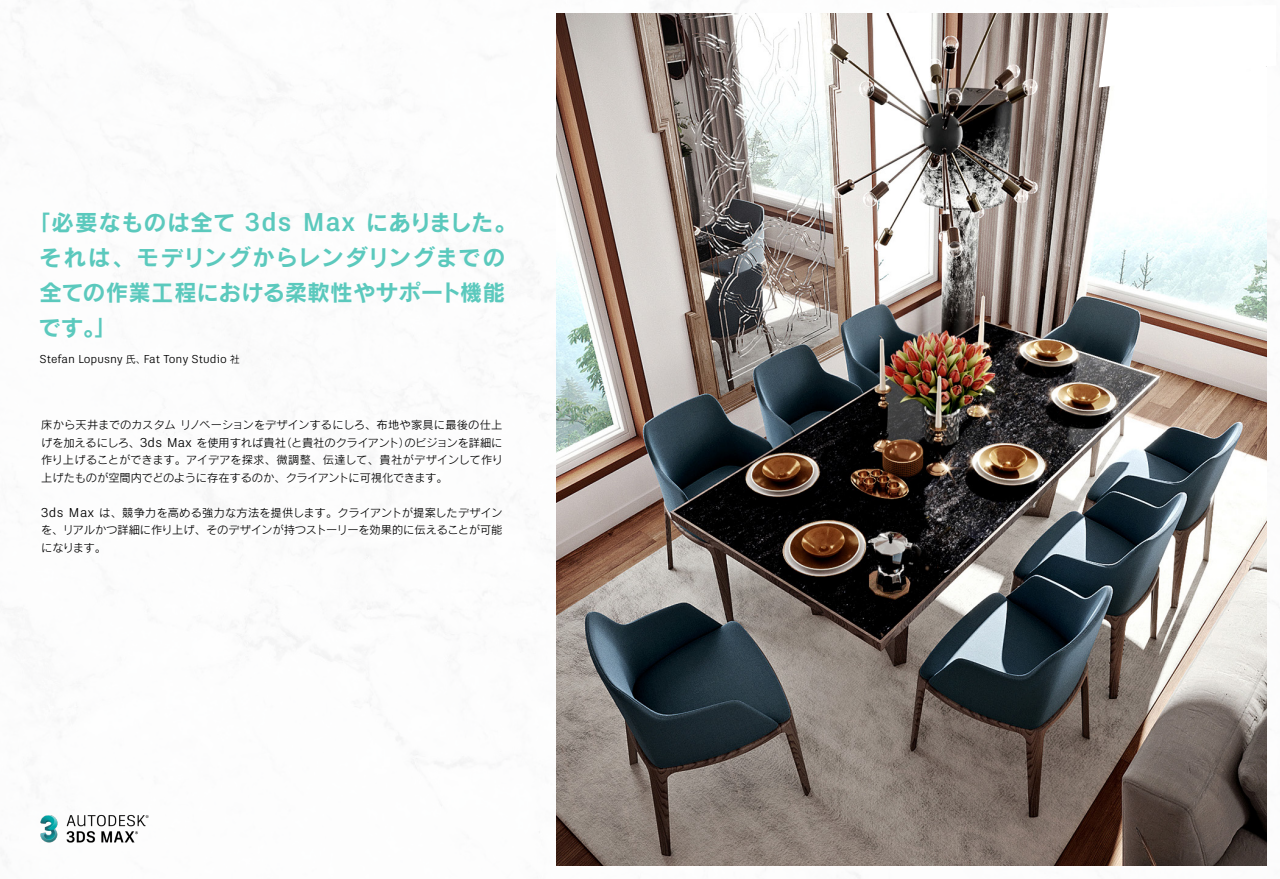
<style>
.page{position:relative;width:1280px;height:879px;background:#fff}
.page>*{position:absolute;margin:0;border:0;box-sizing:border-box;transform-origin:0 0}
.緑{font:22.5px/35px "Rodin Pro B";letter-spacing:.01em;color:#5bc9bd}
.テキスト8pt{font:11.38px "Artifakt Legend";color:#000}
.テキスト9pt{font:11.25px/17.5px "Rodin Pro M";letter-spacing:-.01em;color:#000;text-align:justify}
.s1{font-family:"Artifakt Legend";font-weight:700;font-size:25.62px}
.s2{font-family:"Rodin Pro M";font-size:10px}
.s3{font-family:"Artifakt Legend";font-size:12.88px}
</style>
<div class="page">
<img style="left:556px;top:13px;width:710px;height:852px">
<img style="left:6px;top:805px;width:436px;height:58px">
<svg style="left:1099px;top:13px;width:168px;height:75px"></svg>
<p class="緑" style="left:39px;top:204px;width:479px;text-indent:-11px">「必要なものは全て <span class="s1">3ds Max</span> にありました。それは、モデリングからレンダリングまでの全ての作業工程における柔軟性やサポート機能です。」</p>
<p class="テキスト8pt" style="left:39px;top:351px;width:202px">Stefan Lopusny <span class="s2">氏、</span>Fat Tony Studio <span class="s2">社</span></p>
<p class="テキスト9pt" style="left:41px;top:416px;width:463px">床から天井までのカスタムリノベーションをデザインするにしろ、布地や家具に最後の仕上げを加えるにしろ、<span class="s3">3ds Max</span> を使用すれば貴社（と貴社のクライアント）のビジョンを詳細に作り上げることができます。アイデアを探求、微調整、伝達して、貴社がデザインして作り上げたものが空間内でどのように存在するのか、クライアントに可視化できます。</p>
<p class="テキスト9pt" style="left:41px;top:503px;width:463px"><span class="s3">3ds Max</span> は、競争力を高める強力な方法を提供します。クライアントが提案したデザインを、リアルかつ詳細に作り上げ、そのデザインが持つストーリーを効果的に伝えることが可能になります。</p>
</div>
